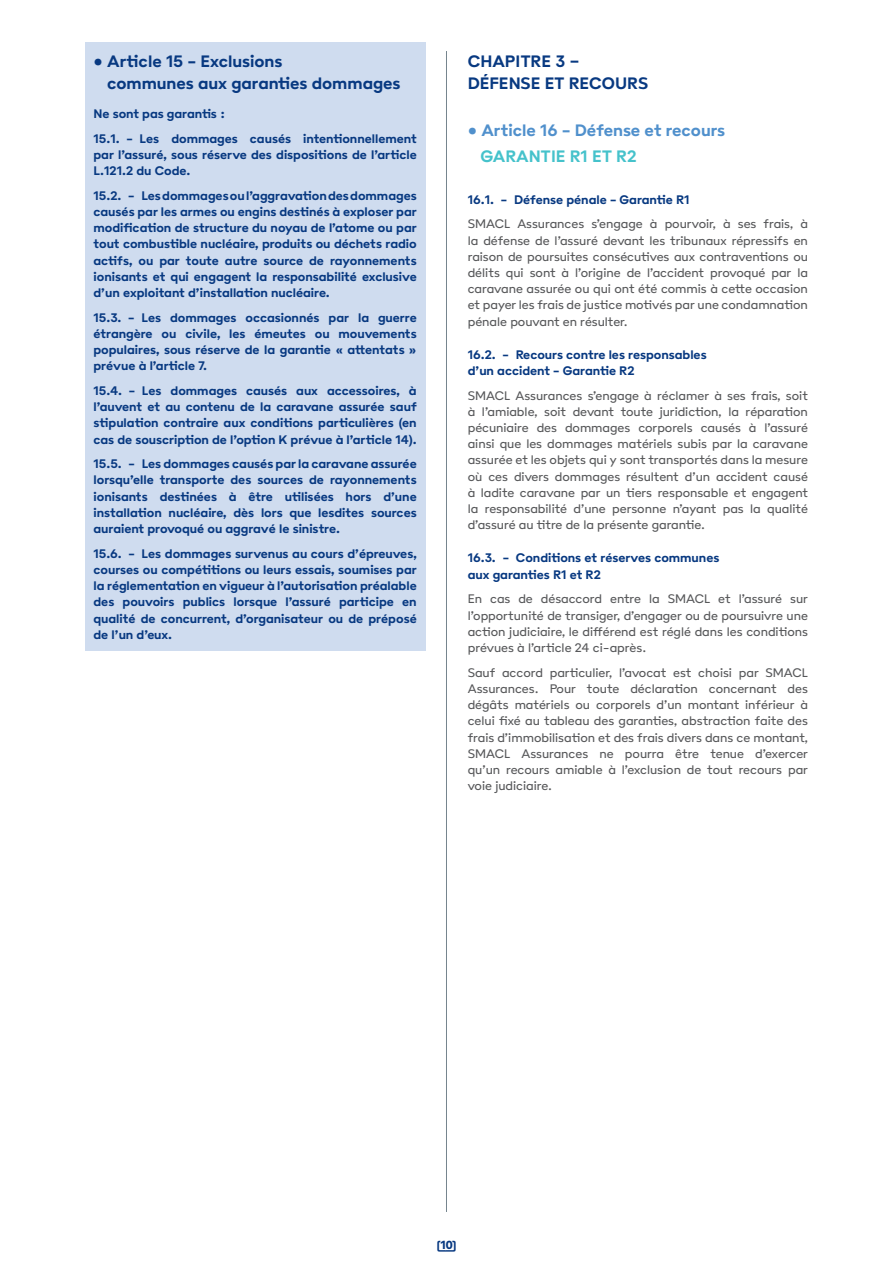
<style>
.page{position:relative;width:893px;height:1263px;background:#fff}
.page>*{position:absolute;margin:0;border:0;box-sizing:border-box;transform-origin:0 0}
.t1{font:700 18px/21.6px "Poligon";color:#083981}
.t2{font:700 18px "Poligon";color:#5090cc}
.t3{font:700 18px "Poligon";color:#45c2cb}
.t4{font:700 13.5px/16.2px "Poligon";color:#083981;text-align:justify}
.t5{font:13.5px/16.2px "Poligon";color:#57585a;text-align:justify}
.t6{font:12px "Poligon Black Link";color:#083981}
</style>
<div class="page">
<hr style="left:446px;top:51px;width:1px;height:1161px;background:#76858e">
<div style="left:85px;top:43px;width:340px;height:59px;background:#cfdcef"></div>
<div style="left:85px;top:97px;width:340px;height:33px;background:#cfdcef"></div>
<div style="left:85px;top:122px;width:340px;height:65px;background:#cfdcef"></div>
<div style="left:85px;top:179px;width:340px;height:130px;background:#cfdcef"></div>
<div style="left:85px;top:301px;width:340px;height:81px;background:#cfdcef"></div>
<div style="left:85px;top:374px;width:340px;height:81px;background:#cfdcef"></div>
<div style="left:85px;top:447px;width:340px;height:98px;background:#cfdcef"></div>
<div style="left:85px;top:537px;width:340px;height:113px;background:#cfdcef"></div>
<h1 class="t1" style="left:107px;top:50px;width:295px;text-indent:-14px">• Article 15 - Exclusions<br>communes aux garanties dommages</h1>
<p class="t4" style="left:94px;top:101px;width:325px;line-height:24.8px">Ne sont pas garantis :<br>15.1. - Les dommages causés intentionnellement</p>
<p class="t4" style="left:94px;top:146px;width:325px">par l’assuré, sous réserve des dispositions de l’article<br>L.121.2 du Code.</p>
<p class="t4" style="left:94px;top:187px;width:325px">15.2. - Les dommages ou l’aggravation des dommages causés par les armes ou engins destinés à exploser par modification de structure du noyau de l’atome ou par tout combustible nucléaire, produits ou déchets radio actifs, ou par toute autre source de rayonnements ionisants et qui engagent la responsabilité exclusive d’un exploitant d’installation nucléaire.</p>
<p class="t4" style="left:94px;top:309px;width:325px">15.3. - Les dommages occasionnés par la guerre étrangère ou civile, les émeutes ou mouvements populaires, sous réserve de la garantie « attentats » prévue à l’article 7.</p>
<p class="t4" style="left:94px;top:382px;width:325px">15.4. - Les dommages causés aux accessoires, à l’auvent et au contenu de la caravane assurée sauf stipulation contraire aux conditions particulières (en cas de souscription de l’option K prévue à l’article 14).</p>
<p class="t4" style="left:94px;top:455px;width:325px">15.5. - Les dommages causés par la caravane assurée lorsqu’elle transporte des sources de rayonnements ionisants destinées à être utilisées hors d’une installation nucléaire, dès lors que lesdites sources auraient provoqué ou aggravé le sinistre.</p>
<p class="t4" style="left:94px;top:545px;width:325px">15.6. - Les dommages survenus au cours d’épreuves, courses ou compétitions ou leurs essais, soumises par la réglementation en vigueur à l’autorisation préalable des pouvoirs publics lorsque l’assuré participe en qualité de concurrent, d’organisateur ou de préposé de l’un d’eux.</p>
<h1 class="t1" style="left:468px;top:50px;width:182px">CHAPITRE 3 -<br>DÉFENSE ET RECOURS</h1>
<h1 class="t2" style="left:468px;top:119px;width:259px">• Article 16 - Défense et recours</h1>
<h1 class="t3" style="left:480px;top:145px;width:157px">GARANTIE R1 ET R2</h1>
<p class="t4" style="left:468px;top:191px;width:223px">16.1. - Défense pénale - Garantie R1</p>
<p class="t5" style="left:468px;top:216px;width:342px">SMACL Assurances s’engage à pourvoir, à ses frais, à la défense de l’assuré devant les tribunaux répressifs en raison de poursuites consécutives aux contraventions ou délits qui sont à l’origine de l’accident provoqué par la caravane assurée ou qui ont été commis à cette occasion et payer les frais de justice motivés par une condamnation pénale pouvant en résulter.</p>
<p class="t4" style="left:468px;top:346px;width:240px">16.2. - Recours contre les responsables d’un accident - Garantie R2</p>
<p class="t5" style="left:468px;top:387px;width:342px">SMACL Assurances s’engage à réclamer à ses frais, soit à l’amiable, soit devant toute juridiction, la réparation pécuniaire des dommages corporels causés à l’assuré ainsi que les dommages matériels subis par la caravane assurée et les objets qui y sont transportés dans la mesure où ces divers dommages résultent d’un accident causé à ladite caravane par un tiers responsable et engagent la responsabilité d’une personne n’ayant pas la qualité d’assuré au titre de la présente garantie.</p>
<p class="t4" style="left:468px;top:550px;width:253px">16.3. - Conditions et réserves communes aux garanties R1 et R2</p>
<p class="t5" style="left:468px;top:591px;width:342px">En cas de désaccord entre la SMACL et l’assuré sur l’opportunité de transiger, d’engager ou de poursuivre une action judiciaire, le différend est réglé dans les conditions prévues à l’article 24 ci-après.</p>
<p class="t5" style="left:468px;top:664px;width:342px">Sauf accord particulier, l’avocat est choisi par SMACL Assurances. Pour toute déclaration concernant des dégâts matériels ou corporels d’un montant inférieur à celui fixé au tableau des garanties, abstraction faite des frais d’immobilisation et des frais divers dans ce montant, SMACL Assurances ne pourra être tenue d’exercer qu’un recours amiable à l’exclusion de tout recours par voie judiciaire.</p>
<p class="t6" style="left:437px;top:1237px;width:21px">10</p>
</div>
